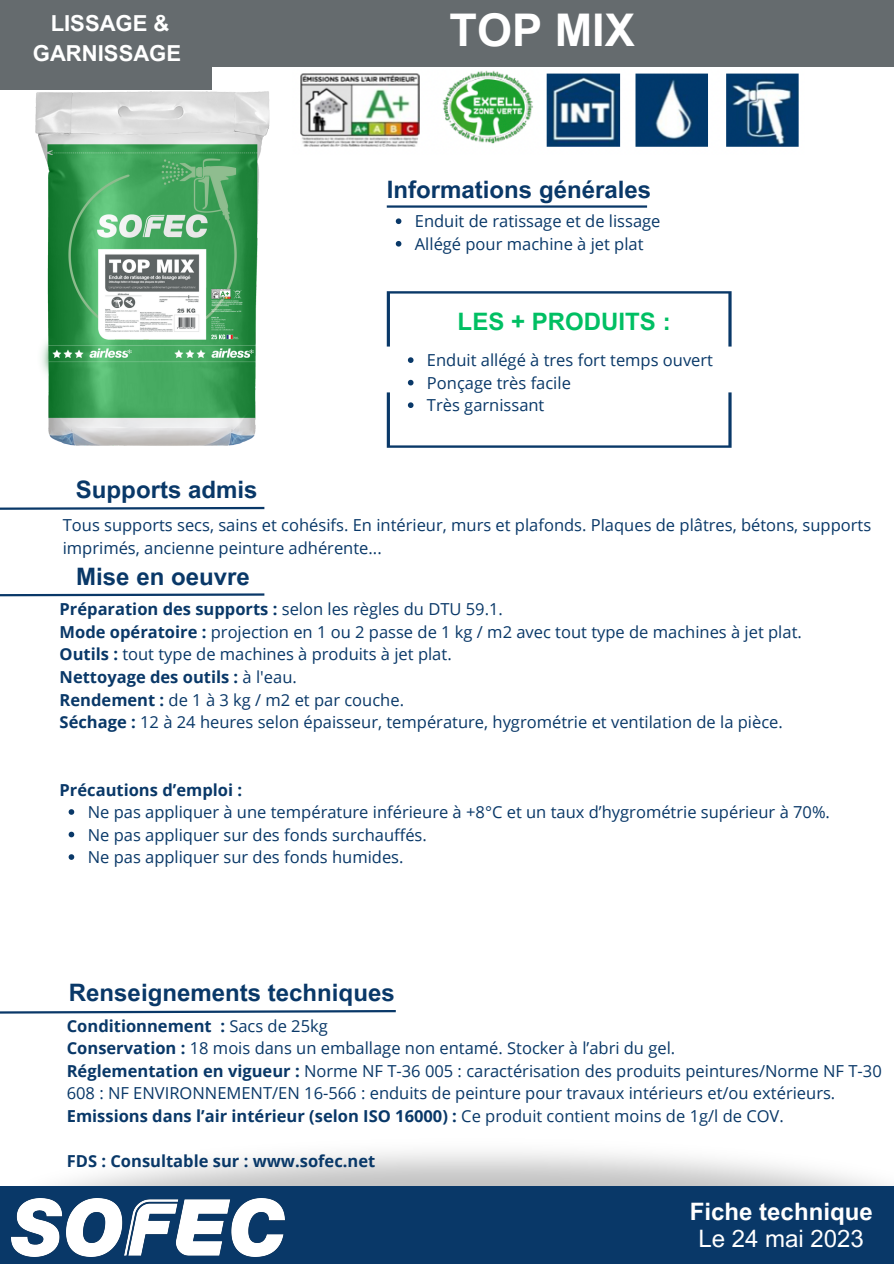
<style>
.page{position:relative;width:894px;height:1264px;background:#fff}
.page>*{position:absolute;margin:0;border:0;box-sizing:border-box;transform-origin:0 0}
.t1{font:700 45px "Arial MT Pro";color:#fff}
.t2{font:700 24px "Arial MT Pro";color:#093868}
.t3{font:700 24px "Arial MT Pro";color:#fff}
.t4{font:700 24px "Arial MT Pro";color:#00bf63}
.t5{font:24px "Arial MT Pro";color:#fff}
.t6{font:700 22.05px/30.3px "Arial MT Pro";color:#fff;text-align:center}
.t7{font:16.5px/22.5px "Open Sans";color:#093868}
.t8{font:700 16.5px "Open Sans";color:#093868}
.s1{font-weight:700}
.s2{font-weight:400}
</style>
<div class="page">
<div style="left:0;top:0;width:211px;height:89px;background:#656b6e"></div>
<div style="left:202px;top:0;width:691px;height:66px;background:#656b6e"></div>
<svg style="left:386px;top:291px;width:345px;height:55px"></svg>
<hr style="left:386px;top:205px;width:261px;height:3px;background:#093868">
<svg style="left:0;top:506px;width:265px;height:4px"></svg>
<svg style="left:0;top:593px;width:265px;height:4px"></svg>
<svg style="left:0;top:1010px;width:396px;height:4px"></svg>
<div style="left:0;top:1186px;width:893px;height:77px;background:#093868"></div>
<img style="left:12px;top:1198px;width:272px;height:57px">
<img style="left:4px;top:81px;width:266px;height:365px">
<svg style="left:69px;top:809px;width:5px;height:5px"></svg>
<svg style="left:69px;top:831px;width:5px;height:6px"></svg>
<svg style="left:69px;top:854px;width:5px;height:5px"></svg>
<img style="left:300px;top:70px;width:499px;height:77px">
<svg style="left:395px;top:218px;width:6px;height:6px"></svg>
<svg style="left:395px;top:241px;width:6px;height:5px"></svg>
<svg style="left:408px;top:357px;width:5px;height:6px"></svg>
<svg style="left:408px;top:380px;width:5px;height:5px"></svg>
<svg style="left:386px;top:392px;width:345px;height:56px"></svg>
<p class="t6" style="left:33px;top:10px;width:150px">LISSAGE &amp;<br>GARNISSAGE</p>
<p class="t1" style="left:449px;top:13px;width:187px">TOP MIX</p>
<p class="t2" style="left:386px;top:180px;width:266px">Informations générales</p>
<p class="t7" style="left:415px;top:210px;width:247px">Enduit de ratissage et de lissage</p>
<p class="t7" style="left:415px;top:232px;width:230px">Allégé pour machine à jet plat</p>
<p class="t2" style="left:76px;top:480px;width:183px">Supports admis</p>
<p class="t4" style="left:457px;top:312px;width:214px">LES + PRODUITS :</p>
<p class="t7" style="left:427px;top:348px;width:287px">Enduit allégé à tres fort temps ouvert</p>
<p class="t7" style="left:427px;top:371px;width:145px">Ponçage très facile</p>
<p class="t7" style="left:427px;top:394px;width:119px">Très garnissant</p>
<p class="t7" style="left:63px;top:513px;width:809px">Tous supports secs, sains et cohésifs. En intérieur, murs et plafonds. Plaques de plâtres, bétons, supports imprimés, ancienne peinture adhérente...</p>
<p class="t2" style="left:76px;top:567px;width:175px">Mise en oeuvre</p>
<p class="t7" style="left:60px;top:597px;width:444px"><span class="s1">Préparation des supports :</span> selon les règles du DTU 59.1.</p>
<p class="t7" style="left:60px;top:620px;width:743px"><span class="s1">Mode opératoire :</span> projection en 1 ou 2 passe de 1 kg / m2 avec tout type de machines à jet plat.</p>
<p class="t7" style="left:60px;top:643px;width:393px"><span class="s1">Outils :</span> tout type de machines à produits à jet plat.</p>
<p class="t8" style="left:60px;top:665px;width:239px">Nettoyage des outils : <span class="s2">à l'eau.</span></p>
<p class="t7" style="left:60px;top:688px;width:346px"><span class="s1">Rendement :</span> de 1 à 3 kg / m2 et par couche.</p>
<p class="t7" style="left:60px;top:710px;width:724px"><span class="s1">Séchage :</span> 12 à 24 heures selon épaisseur, température, hygrométrie et ventilation de la pièce.</p>
<p class="t8" style="left:60px;top:778px;width:184px">Précautions d’emploi :</p>
<p class="t7" style="left:88px;top:800px;width:743px">Ne pas appliquer à une température inférieure à +8°C et un taux d’hygrométrie supérieur à 70%.</p>
<p class="t7" style="left:88px;top:823px;width:340px">Ne pas appliquer sur des fonds surchauffés.</p>
<p class="t7" style="left:88px;top:845px;width:317px">Ne pas appliquer sur des fonds humides.</p>
<p class="t2" style="left:69px;top:983px;width:327px">Renseignements techniques</p>
<p class="t8" style="left:67px;top:1014px;width:262px">Conditionnement : <span class="s2">Sacs de 25kg</span></p>
<p class="t7" style="left:67px;top:1036px;width:610px"><span class="s1">Conservation :</span> 18 mois dans un emballage non entamé. Stocker à l’abri du gel.</p>
<p class="t7" style="left:67px;top:1059px;width:816px"><span class="s1">Réglementation en vigueur :</span> Norme NF T-36 005 : caractérisation des produits peintures/Norme NF T-30<br>608 : NF ENVIRONNEMENT/EN 16-566 : enduits de peinture pour travaux intérieurs et/ou extérieurs.</p>
<p class="t8" style="left:67px;top:1104px;width:718px">Emissions dans l’air intérieur (selon ISO 16000) : <span class="s2">Ce produit contient moins de 1g/l de COV.</span></p>
<p class="t8" style="left:67px;top:1149px;width:310px">FDS : Consultable sur : www.sofec.net</p>
<p class="t3" style="left:689px;top:1202px;width:184px">Fiche technique</p>
<p class="t5" style="left:698px;top:1229px;width:167px">Le 24 mai 2023</p>
</div>
